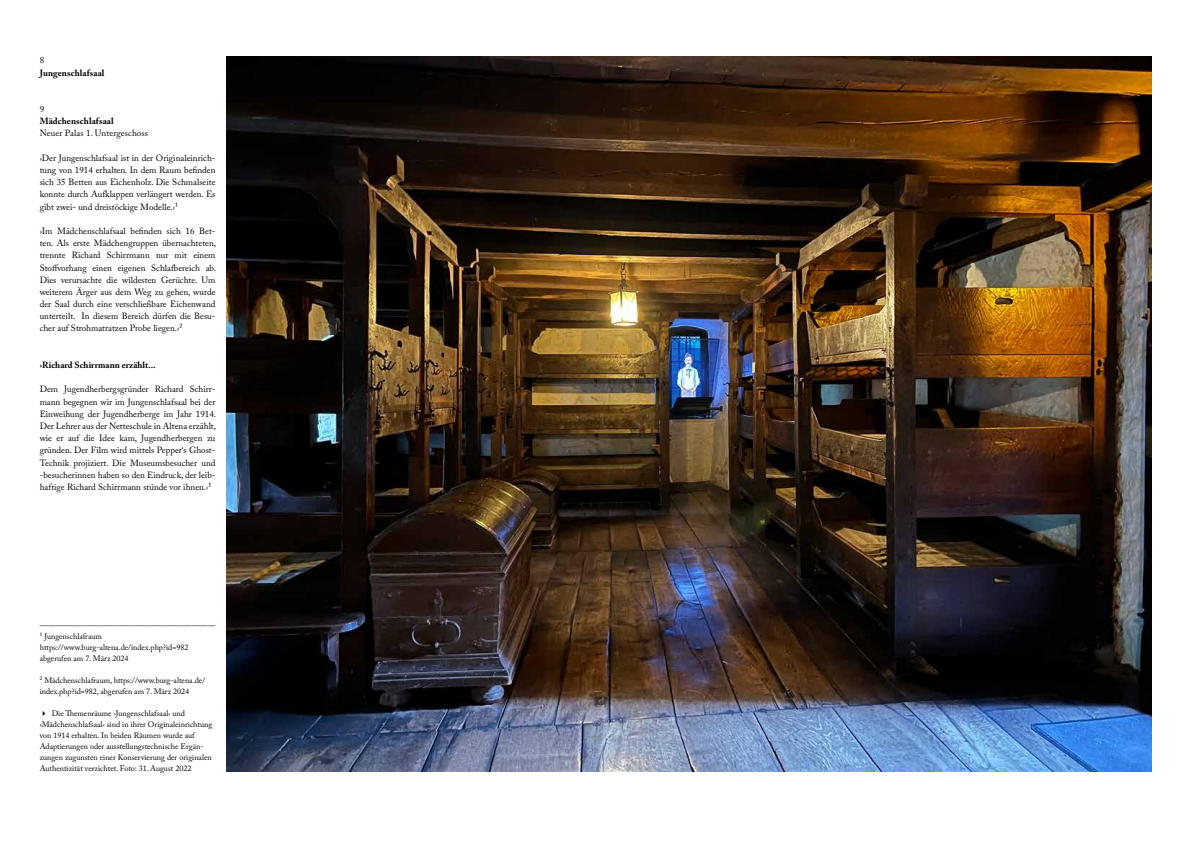
<style>
.page{position:relative;width:1191px;height:842px;background:#fff}
.page>*{position:absolute;margin:0;border:0;box-sizing:border-box;transform-origin:0 0}
.t1{font:9px/12.2px "Adobe Caslon Pro";color:#000;text-align:justify}
.t2{font:700 9px "Adobe Caslon Pro";letter-spacing:.01em;color:#000}
.t3{font:8px/11px "Adobe Caslon Pro";color:#000}
</style>
<div class="page">
<img style="left:227px;top:57px;width:924px;height:714px">
<p class="t1" style="left:40px;top:54px;width:6px">8</p>
<p class="t2" style="left:40px;top:67px;width:66px">Jungenschlafsaal</p>
<p class="t1" style="left:40px;top:103px;width:6px">9</p>
<p class="t2" style="left:40px;top:116px;width:75px">Mädchenschlafsaal</p>
<p class="t1" style="left:40px;top:127px;width:110px">Neuer Palas 1. Untergeschoss</p>
<p class="t1" style="left:40px;top:152px;width:177px">›Der Jungenschlafsaal ist in der Originaleinrich&shy;tung von 1914 erhalten. In dem Raum befinden sich 35 Betten aus Eichenholz. Die Schmalseite konnte durch Aufklappen verlängert werden. Es gibt zwei- und dreistöckige Modelle.‹1</p>
<p class="t1" style="left:40px;top:225px;width:178px">›Im Mädchenschlafsaal befinden sich 16 Bet&shy;ten. Als erste Mädchengruppen übernachteten, trennte Richard Schirrmann nur mit einem Stoffvorhang einen eigenen Schlafbereich ab.<br>Dies verursachte die wildesten Gerüchte. Um weiterem Ärger aus dem Weg zu gehen, wurde der Saal durch eine verschließbare Eichenwand unterteilt. In diesem Bereich dürfen die Besu&shy;cher auf Strohmatratzen Probe liegen.‹2</p>
<p class="t2" style="left:40px;top:360px;width:118px">›Richard Schirrmann erzählt...</p>
<p class="t1" style="left:40px;top:383px;width:178px">Dem Jugendherbergsgründer Richard Schirr&shy;mann begegnen wir im Jungenschlafsaal bei der Einweihung der Jugendherberge im Jahr 1914.<br>Der Lehrer aus der Netteschule in Altena erzählt, wie er auf die Idee kam, Jugendherbergen zu gründen. Der Film wird mittels Pepper‘s Ghost-Technik projiziert. Die Museumsbesucher und -besucherinnen haben so den Eindruck, der leib&shy;haftige Richard Schirrmann stünde vor ihnen.‹1</p>
<p class="t3" style="left:40px;top:620px;width:177px">––––––––––––––––––––––––––––––––––––––––––– 1 Jungenschlafraum https://www.burg-altena.de/index.php?id=982 abgerufen am 7. März 2024</p>
<p class="t3" style="left:40px;top:675px;width:167px">2 Mädchenschlafraum, https://www.burg-altena.de/ index.php?id=982, abgerufen am 7. März 2024</p>
<p class="t3" style="left:40px;top:708px;width:174px">✔ Die Themenräume ›Jungenschlafsaal‹ und ›Mädchenschlafsaal‹ sind in ihrer Originaleinrichtung von 1914 erhalten. In beiden Räumen wurde auf Adaptierungen oder ausstellungstechnische Ergän&shy;zungen zugunsten einer Konservierung der originalen Authentizität verzichtet. Foto: 31. August 2022</p>
</div>
